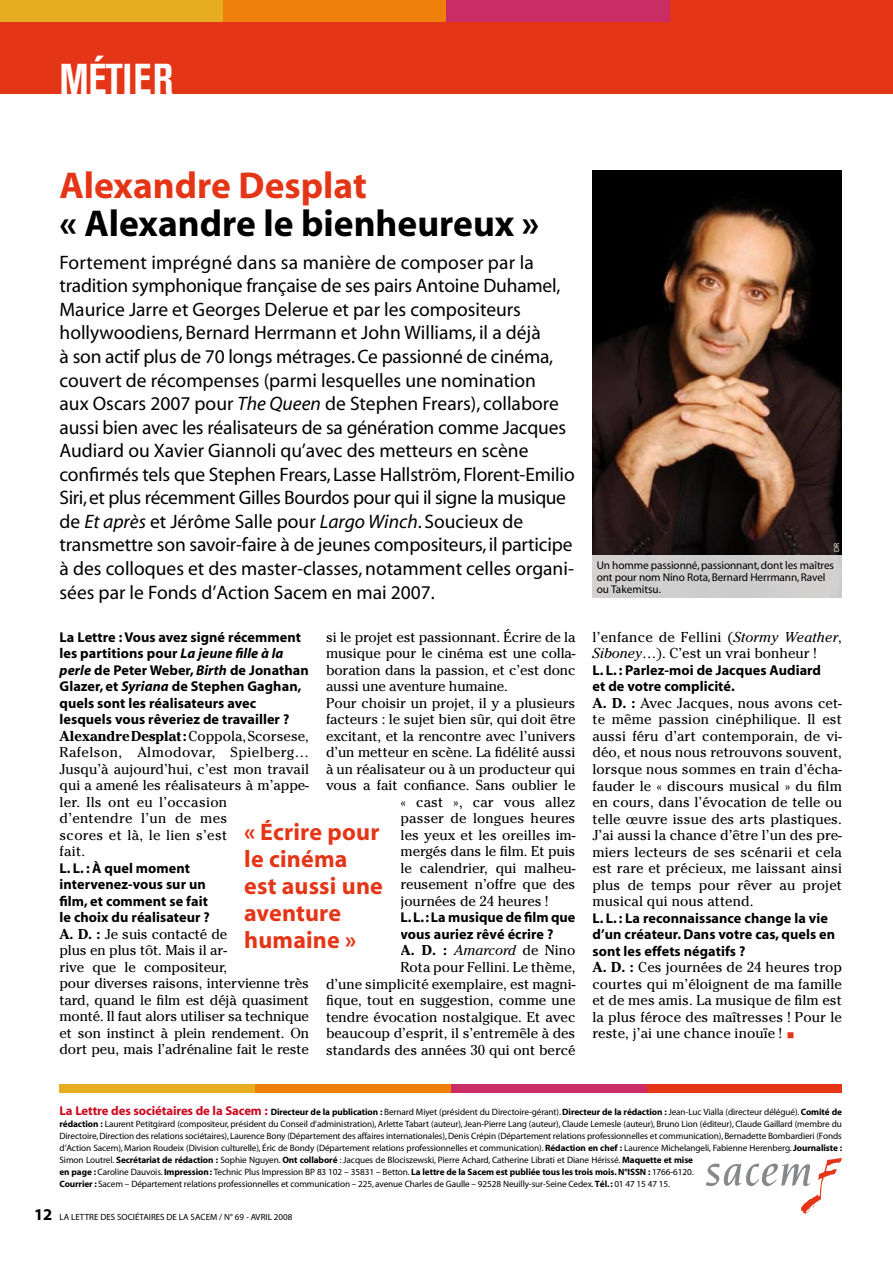
<style>
.page{position:relative;width:893px;height:1263px;background:#fff}
.page>*{position:absolute;margin:0;border:0;box-sizing:border-box;transform-origin:0 0}
.t1{font:700 condensed 42.75px "Akzidenz Grotesk BE";letter-spacing:-.01em;color:#fff}
.t2{font:700 37.5px "Myriad";color:#000}
.t3{font:700 37.5px "Myriad";color:#e53517}
.t4{font:700 24px/27px "Myriad";letter-spacing:.01em;color:#e53517}
.t5{font:19.5px/23.5px "Myriad";letter-spacing:-.005em;color:#000}
.t6{font:14.25px/16.5px "Cheltenham";letter-spacing:-.005em;color:#000;text-align:justify}
.t7{font:700 14.25px/16.5px "Myriad";letter-spacing:.005em;color:#000}
.t8{font:14.25px/16.5px "Cheltenham";letter-spacing:.02em;color:#000}
.t9{font:11.25px/12px "Myriad";letter-spacing:-.01em;color:#000}
.t10{font:9.3px/12px "Myriad";letter-spacing:-.01em;color:#000}
.t11{font:9px "Myriad";color:#000}
.t12{font:7.5px "Myriad";color:#fff}
.s1{font-style:italic}
.s2{font-weight:700}
.s3{font-weight:700;font-size:12.75px;color:#cd071e}
.s4{font-weight:700;font-size:16.5px}
</style>
<div class="page">
<div style="left:0;top:0;width:893px;height:94px;background:#e53517"></div>
<div style="left:0;top:0;width:223px;height:21px;background:#e7ad21"></div>
<div style="left:223px;top:0;width:223px;height:21px;background:#ee7f0a"></div>
<div style="left:446px;top:0;width:224px;height:21px;background:#ca2d63"></div>
<svg style="left:706px;top:1158px;width:136px;height:56px"></svg>
<div style="left:646px;top:1084px;width:196px;height:9px;background:#e53517"></div>
<div style="left:60px;top:1084px;width:195px;height:9px;background:#e7ad21"></div>
<div style="left:255px;top:1084px;width:196px;height:9px;background:#ee7f0a"></div>
<div style="left:451px;top:1084px;width:195px;height:9px;background:#ca2d63"></div>
<img style="left:592px;top:170px;width:250px;height:385px">
<div style="left:592px;top:555px;width:250px;height:43px;background:#d0cfcf"></div>
<h1 class="t1" style="left:60px;top:54px;width:115px">MÉTIER</h1>
<h2 class="t3" style="left:60px;top:166px;width:309px">Alexandre Desplat</h2>
<h2 class="t2" style="left:60px;top:204px;width:481px">« Alexandre le bienheureux »</h2>
<p class="t5" style="left:60px;top:251px;width:517px">Fortement imprégné dans sa manière de composer par la tradition symphonique française de ses pairs Antoine Duhamel, Maurice Jarre et Georges Delerue et par les compositeurs hollywoodiens, Bernard Herrmann et John Williams, il a déjà<br>à son actif plus de 70 longs métrages. Ce passionné de cinéma, couvert de récompenses (parmi lesquelles une nomination<br>aux Oscars 2007 pour <span class="s1">The Queen</span> de Stephen Frears), collabore aussi bien avec les réalisateurs de sa génération comme Jacques Audiard ou Xavier Giannoli qu’avec des metteurs en scène confirmés tels que Stephen Frears, Lasse Hallström, Florent-Emilio Siri, et plus récemment Gilles Bourdos pour qui il signe la musique de <span class="s1">Et après</span> et Jérôme Salle pour <span class="s1">Largo Winch</span>. Soucieux de transmettre son savoir-faire à de jeunes compositeurs, il participe à des colloques et des master-classes, notamment celles organi&shy;sées par le Fonds d’Action Sacem en mai 2007.</p>
<p class="t6" style="left:326px;top:629px;width:251px">si le projet est passionnant. Écrire de la</p>
<p class="t6" style="left:326px;top:645px;width:251px">musique pour le cinéma est une colla-</p>
<p class="t6" style="left:326px;top:662px;width:251px">boration dans la passion, et c’est donc</p>
<p class="t6" style="left:326px;top:678px;width:183px">aussi une aventure humaine.</p>
<p class="t6" style="left:326px;top:695px;width:251px">Pour choisir un projet, il y a plusieurs</p>
<p class="t6" style="left:326px;top:711px;width:251px">facteurs : le sujet bien sûr, qui doit être</p>
<p class="t6" style="left:326px;top:728px;width:251px">excitant, et la rencontre avec l’univers</p>
<p class="t6" style="left:326px;top:744px;width:251px">d’un metteur en scène. La fidélité aussi</p>
<p class="t6" style="left:326px;top:761px;width:251px">à un réalisateur ou à un producteur qui</p>
<p class="t6" style="left:326px;top:777px;width:251px">vous a fait confiance. Sans oublier le</p>
<p class="t6" style="left:401px;top:794px;width:176px">« cast », car vous allez</p>
<p class="t6" style="left:401px;top:810px;width:176px">passer de longues heures</p>
<p class="t6" style="left:401px;top:827px;width:176px">les yeux et les oreilles im-</p>
<p class="t6" style="left:401px;top:843px;width:176px">mergés dans le film. Et puis</p>
<p class="t6" style="left:401px;top:860px;width:176px">le calendrier, qui malheu-</p>
<p class="t6" style="left:401px;top:876px;width:176px">reusement n’offre que des</p>
<p class="t6" style="left:401px;top:893px;width:149px">journées de 24 heures !</p>
<p class="t7" style="left:401px;top:910px;width:176px">L. L. : La musique de film que vous auriez rêvé écrire ?</p>
<p class="t6" style="left:326px;top:942px;width:251px;text-align:right"><span class="s2">A. D. :</span> <span class="s1">Amarcord</span> de Nino<br>Rota pour Fellini. Le thème,<br>d’une simplicité exemplaire, est magni&shy;fique, tout en suggestion, comme une tendre évocation nostalgique. Et avec beaucoup d’esprit, il s’entremêle à des standards des années 30 qui ont bercé</p>
<p class="t7" style="left:60px;top:629px;width:251px">La Lettre : Vous avez signé récemment les partitions pour <span class="s1">La jeune fille à la perle</span> de Peter Weber, <span class="s1">Birth</span> de Jonathan Glazer, et <span class="s1">Syriana</span> de Stephen Gaghan, quels sont les réalisateurs avec lesquels vous rêveriez de travailler ?</p>
<p class="t8" style="left:60px;top:727px;width:251px"><span class="s2">Alexandre Desplat :</span> Coppola, Scorsese,<br>Rafelson, Almodovar, Spielberg…<br>Jusqu’à aujourd’hui, c’est mon travail qui a amené les réalisateurs à m’appe&shy;ler. Ils ont eu l’occasion<br>d’entendre l’un de mes<br>scores et là, le lien s’est<br>fait.</p>
<p class="t7" style="left:60px;top:860px;width:152px">L. L. : À quel moment intervenez-vous sur un film, et comment se fait le choix du réalisateur ?</p>
<p class="t6" style="left:60px;top:926px;width:251px;text-align:left"><span class="s2">A. D. :</span> Je suis contacté de<br>plus en plus tôt. Mais il ar-<br>rive que le compositeur,<br>pour diverses raisons, intervienne très tard, quand le film est déjà quasiment monté. Il faut alors utiliser sa technique et son instinct à plein rendement. On dort peu, mais l’adrénaline fait le reste</p>
<h3 class="t4" style="left:244px;top:819px;width:140px">« Écrire pour le cinéma est aussi une aventure humaine »</h3>
<p class="t12" style="left:833px;top:552px;width:11px;rotate:-90deg">DR</p>
<p class="t9" style="left:597px;top:559px;width:239px">Un homme passionné, passionnant, dont les maîtres ont pour nom Nino Rota, Bernard Herrmann, Ravel ou Takemitsu.</p>
<p class="t8" style="left:592px;top:629px;width:251px">l’enfance de Fellini (<span class="s1">Stormy Weather</span>,<br><span class="s1">Siboney</span>…). C’est un vrai bonheur !</p>
<p class="t7" style="left:592px;top:662px;width:230px">L. L. : Parlez-moi de Jacques Audiard et de votre complicité.</p>
<p class="t6" style="left:592px;top:695px;width:251px"><span class="s2">A. D. :</span> Avec Jacques, nous avons cet&shy;te même passion cinéphilique. Il est aussi féru d’art contemporain, de vi&shy;déo, et nous nous retrouvons souvent, lorsque nous sommes en train d’écha&shy;fauder le « discours musical » du film en cours, dans l’évocation de telle ou telle œuvre issue des arts plastiques.<br>J’ai aussi la chance d’être l’un des pre&shy;miers lecteurs de ses scénarii et cela est rare et précieux, me laissant ainsi plus de temps pour rêver au projet musical qui nous attend.</p>
<p class="t7" style="left:592px;top:910px;width:244px">L. L. : La reconnaissance change la vie d’un créateur. Dans votre cas, quels en sont les effets négatifs ?</p>
<p class="t6" style="left:592px;top:959px;width:251px"><span class="s2">A. D. :</span> Ces journées de 24 heures trop courtes qui m’éloignent de ma famille et de mes amis. La musique de film est la plus féroce des maîtresses ! Pour le reste, j’ai une chance inouïe !</p>
<p class="t10" style="left:60px;top:1106px;width:784px"><span class="s3">La Lettre des sociétaires de la Sacem :</span> <span class="s2">Directeur de la publication :</span> Bernard Miyet (président du Directoire-gérant). <span class="s2">Directeur de la rédaction :</span> Jean-Luc Vialla (directeur délégué). <span class="s2">Comité de rédaction :</span> Laurent Petitgirard (compositeur, président du Conseil d’administration), Arlette Tabart (auteur), Jean-Pierre Lang (auteur), Claude Lemesle (auteur), Bruno Lion (éditeur), Claude Gaillard (membre du Directoire, Direction des relations sociétaires), Laurence Bony (Département des affaires internationales), Denis Crépin (Département relations professionnelles et communication), Bernadette Bombardieri (Fonds d’Action Sacem), Marion Roudeix (Division culturelle), Éric de Bondy (Département relations professionnelles et communication). <span class="s2">Rédaction en chef :</span> Laurence Michelangeli, Fabienne Herenberg. <span class="s2">Journaliste :<br></span>Simon Loutrel. <span class="s2">Secrétariat de rédaction :</span> Sophie Nguyen. <span class="s2">Ont collaboré</span> : Jacques de Blociszewski, Pierre Achard, Catherine Librati et Diane Hérissé. <span class="s2">Maquette et mise<br>en page :</span> Caroline Dauvois. <span class="s2">Impression:</span> Technic Plus Impression BP 83 102 – 35831 – Betton. <span class="s2">La lettre de la Sacem est publiée tous les trois mois. N°ISSN :</span> 1766-6120.<br><span class="s2">Courrier :</span> Sacem – Département relations professionnelles et communication – 225, avenue Charles de Gaulle – 92528 Neuilly-sur-Seine Cedex. <span class="s2">Tél. :</span> 01 47 15 47 15.</p>
<p class="t11" style="left:34px;top:1212px;width:260px"><span class="s4">12</span> LA LETTRE DES SOCIÉTAIRES DE LA SACEM / N° 69 - AVRIL 2008</p>
</div>
